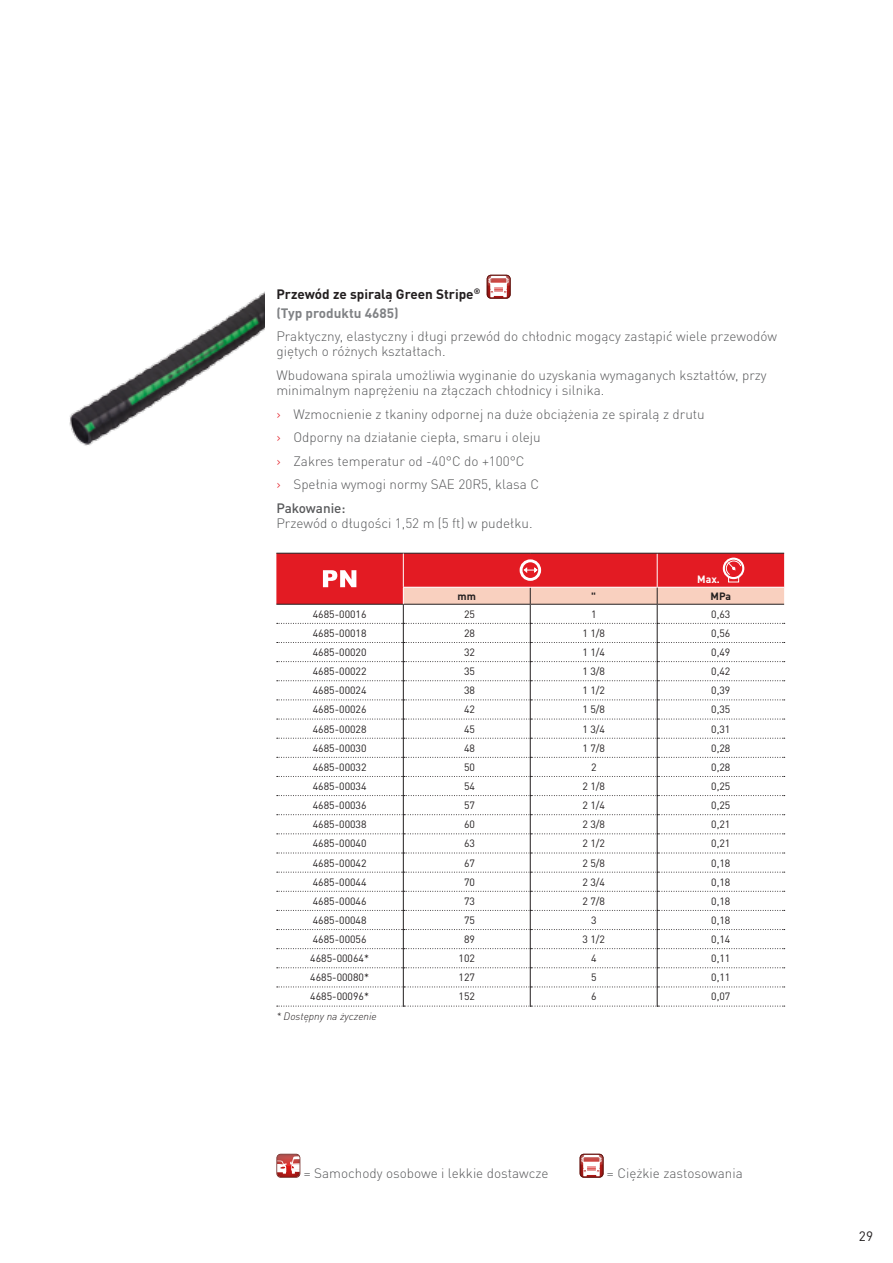
<style>
.page{position:relative;width:893px;height:1263px;background:#fff}
.page>*{position:absolute;margin:0;border:0;box-sizing:border-box;transform-origin:0 0}
.t1{font:300 13.5px/23.5px "DIN Pro";color:#58595b}
.t2{font:700 13.5px/19.2px "DIN Pro";color:#231f20}
.t3{font:13.5px "DIN Pro";color:#231f20}
.t4{font:10.5px "DIN Pro";color:#231f20}
.t5{font:italic 300 10.5px "DIN Pro";color:#231f20}
.t6{font:700 10.5px "DIN Pro";color:#231f20}
.t7{font:700 10.5px "DIN Pro";color:#fff}
.s1{color:#808285}
.s2{color:#e31b23}
.s3{font-weight:500}
</style>
<div class="page">
<img style="left:69px;top:291px;width:196px;height:155px">
<svg style="left:276px;top:1154px;width:24px;height:24px"></svg>
<svg style="left:580px;top:1154px;width:23px;height:24px"></svg>
<svg style="left:487px;top:275px;width:24px;height:24px"></svg>
<svg style="left:276px;top:553px;width:509px;height:454px"></svg>
<p class="t2" style="left:276px;top:283px;width:205px">Przewód ze spiralą Green Stripe<sup>® </sup><span class="s1">(Typ produktu 4685)</span></p>
<p class="t1" style="left:276px;top:328px;width:502px;line-height:15px">Praktyczny, elastyczny i długi przewód do chłodnic mogący zastąpić wiele przewodów giętych o różnych kształtach.</p>
<p class="t1" style="left:276px;top:366px;width:492px;line-height:15px">Wbudowana spirala umożliwia wyginanie do uzyskania wymaganych kształtów, przy minimalnym naprężeniu na złączach chłodnicy i silnika.</p>
<p class="t1" style="left:276px;top:401px;width:430px"><span class="s2">›</span> Wzmocnienie z tkaniny odpornej na duże obciążenia ze spiralą z drutu <span class="s2">›</span> Odporny na działanie ciepła, smaru i oleju<br><span class="s2">›</span> Zakres temperatur od -40°C do +100°C<br><span class="s2">›</span> Spełnia wymogi normy SAE 20R5, klasa C<br><span class="s3">Pakowanie:</span></p>
<p class="t1" style="left:276px;top:510px;width:258px">Przewód o długości 1,52 m (5 ft) w pudełku.</p>
<p class="t6" style="left:458px;top:587px;width:20px">mm</p>
<p class="t7" style="left:697px;top:570px;width:24px">Max.</p>
<p class="t6" style="left:591px;top:587px;width:6px">"</p>
<p class="t6" style="left:710px;top:587px;width:22px">MPa</p>
<p class="t4" style="left:313px;top:606px;width:55px">4685-00016</p>
<p class="t4" style="left:464px;top:606px;width:12px">25</p>
<p class="t4" style="left:591px;top:606px;width:7px">1</p>
<p class="t4" style="left:711px;top:606px;width:21px">0,63</p>
<p class="t4" style="left:313px;top:625px;width:55px">4685-00018</p>
<p class="t4" style="left:464px;top:625px;width:12px">28</p>
<p class="t4" style="left:582px;top:625px;width:24px">1 1/8</p>
<p class="t4" style="left:711px;top:625px;width:21px">0,56</p>
<p class="t4" style="left:313px;top:644px;width:55px">4685-00020</p>
<p class="t4" style="left:464px;top:644px;width:12px">32</p>
<p class="t4" style="left:582px;top:644px;width:24px">1 1/4</p>
<p class="t4" style="left:711px;top:644px;width:21px">0,49</p>
<p class="t4" style="left:313px;top:663px;width:55px">4685-00022</p>
<p class="t4" style="left:464px;top:663px;width:12px">35</p>
<p class="t4" style="left:582px;top:663px;width:24px">1 3/8</p>
<p class="t4" style="left:711px;top:663px;width:21px">0,42</p>
<p class="t4" style="left:313px;top:682px;width:55px">4685-00024</p>
<p class="t4" style="left:464px;top:682px;width:12px">38</p>
<p class="t4" style="left:582px;top:682px;width:24px">1 1/2</p>
<p class="t4" style="left:711px;top:682px;width:21px">0,39</p>
<p class="t4" style="left:313px;top:701px;width:55px">4685-00026</p>
<p class="t4" style="left:464px;top:701px;width:12px">42</p>
<p class="t4" style="left:582px;top:701px;width:24px">1 5/8</p>
<p class="t4" style="left:711px;top:701px;width:21px">0,35</p>
<p class="t4" style="left:313px;top:720px;width:55px">4685-00028</p>
<p class="t4" style="left:464px;top:720px;width:12px">45</p>
<p class="t4" style="left:582px;top:720px;width:24px">1 3/4</p>
<p class="t4" style="left:711px;top:720px;width:21px">0,31</p>
<p class="t4" style="left:313px;top:740px;width:55px">4685-00030</p>
<p class="t4" style="left:464px;top:740px;width:12px">48</p>
<p class="t4" style="left:582px;top:740px;width:24px">1 7/8</p>
<p class="t4" style="left:711px;top:740px;width:21px">0,28</p>
<p class="t4" style="left:313px;top:759px;width:55px">4685-00032</p>
<p class="t4" style="left:464px;top:759px;width:12px">50</p>
<p class="t4" style="left:591px;top:759px;width:7px">2</p>
<p class="t4" style="left:711px;top:759px;width:21px">0,28</p>
<p class="t4" style="left:313px;top:778px;width:55px">4685-00034</p>
<p class="t4" style="left:464px;top:778px;width:12px">54</p>
<p class="t4" style="left:582px;top:778px;width:24px">2 1/8</p>
<p class="t4" style="left:711px;top:778px;width:21px">0,25</p>
<p class="t4" style="left:313px;top:797px;width:55px">4685-00036</p>
<p class="t4" style="left:464px;top:797px;width:12px">57</p>
<p class="t4" style="left:582px;top:797px;width:24px">2 1/4</p>
<p class="t4" style="left:711px;top:797px;width:21px">0,25</p>
<p class="t4" style="left:313px;top:816px;width:55px">4685-00038</p>
<p class="t4" style="left:464px;top:816px;width:12px">60</p>
<p class="t4" style="left:582px;top:816px;width:24px">2 3/8</p>
<p class="t4" style="left:711px;top:816px;width:21px">0,21</p>
<p class="t4" style="left:313px;top:835px;width:55px">4685-00040</p>
<p class="t4" style="left:464px;top:835px;width:12px">63</p>
<p class="t4" style="left:582px;top:835px;width:24px">2 1/2</p>
<p class="t4" style="left:711px;top:835px;width:21px">0,21</p>
<p class="t4" style="left:313px;top:854px;width:55px">4685-00042</p>
<p class="t4" style="left:464px;top:854px;width:12px">67</p>
<p class="t4" style="left:582px;top:854px;width:24px">2 5/8</p>
<p class="t4" style="left:711px;top:854px;width:21px">0,18</p>
<p class="t4" style="left:313px;top:874px;width:55px">4685-00044</p>
<p class="t4" style="left:464px;top:874px;width:12px">70</p>
<p class="t4" style="left:582px;top:874px;width:24px">2 3/4</p>
<p class="t4" style="left:711px;top:874px;width:21px">0,18</p>
<p class="t4" style="left:313px;top:893px;width:55px">4685-00046</p>
<p class="t4" style="left:464px;top:893px;width:12px">73</p>
<p class="t4" style="left:582px;top:893px;width:24px">2 7/8</p>
<p class="t4" style="left:711px;top:893px;width:21px">0,18</p>
<p class="t4" style="left:313px;top:912px;width:55px">4685-00048</p>
<p class="t4" style="left:464px;top:912px;width:12px">75</p>
<p class="t4" style="left:591px;top:912px;width:7px">3</p>
<p class="t4" style="left:711px;top:912px;width:21px">0,18</p>
<p class="t4" style="left:313px;top:931px;width:55px">4685-00056</p>
<p class="t4" style="left:464px;top:931px;width:12px">89</p>
<p class="t4" style="left:582px;top:931px;width:24px">3 1/2</p>
<p class="t4" style="left:711px;top:931px;width:21px">0,14</p>
<p class="t4" style="left:310px;top:950px;width:60px">4685-00064*</p>
<p class="t4" style="left:459px;top:950px;width:18px">102</p>
<p class="t4" style="left:591px;top:950px;width:7px">4</p>
<p class="t4" style="left:711px;top:950px;width:21px">0,11</p>
<p class="t4" style="left:310px;top:969px;width:60px">4685-00080*</p>
<p class="t4" style="left:459px;top:969px;width:18px">127</p>
<p class="t4" style="left:591px;top:969px;width:7px">5</p>
<p class="t4" style="left:711px;top:969px;width:21px">0,11</p>
<p class="t4" style="left:310px;top:988px;width:60px">4685-00096*</p>
<p class="t4" style="left:459px;top:988px;width:18px">152</p>
<p class="t4" style="left:591px;top:988px;width:7px">6</p>
<p class="t4" style="left:711px;top:988px;width:21px">0,07</p>
<p class="t5" style="left:276px;top:1008px;width:102px">* Dostępny na życzenie</p>
<p class="t1" style="left:304px;top:1160px;width:246px">= Samochody osobowe i lekkie dostawcze</p>
<p class="t1" style="left:607px;top:1160px;width:137px">= Ciężkie zastosowania</p>
<p class="t3" style="left:859px;top:1225px;width:16px">29</p>
</div>
